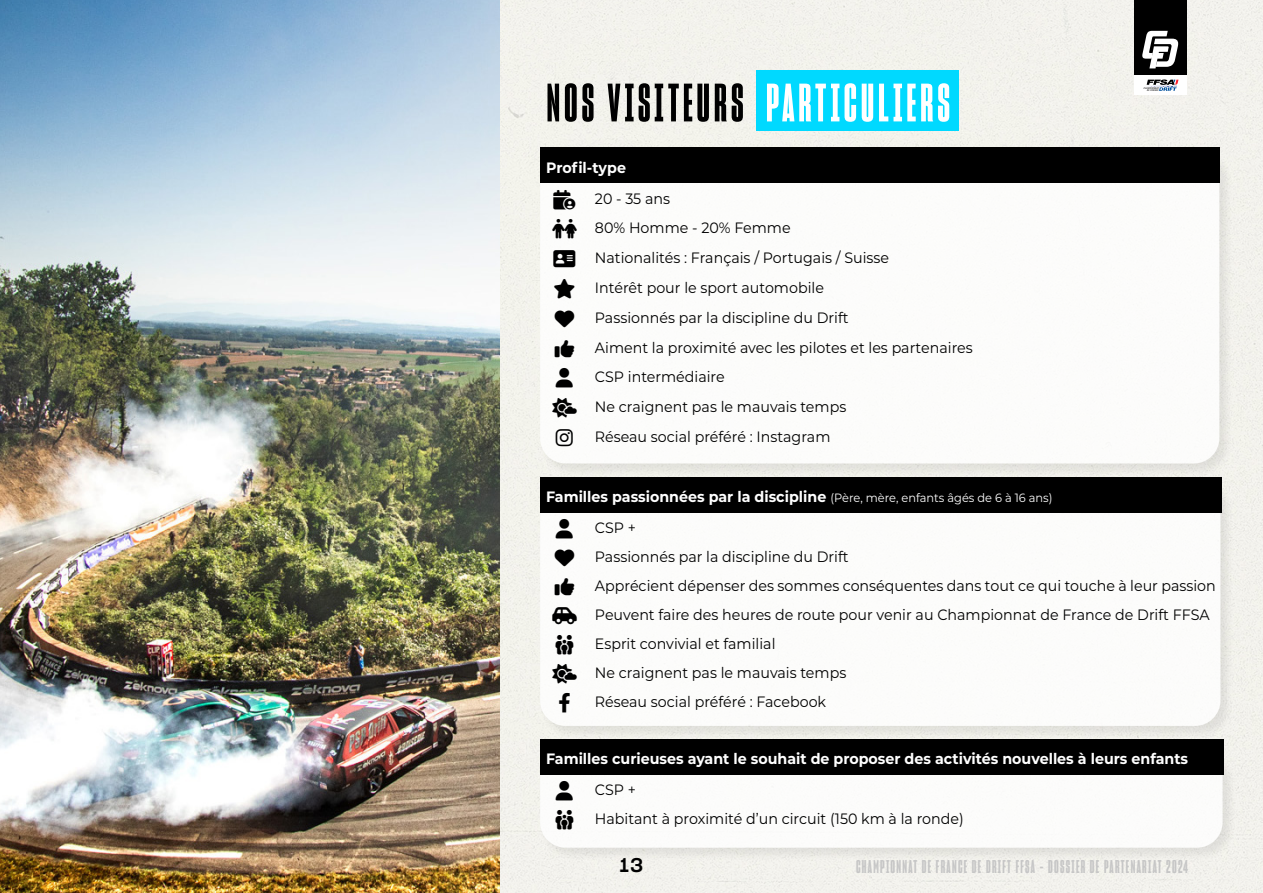
<style>
.page{position:relative;width:1263px;height:893px;background:#fff}
.page>*{position:absolute;margin:0;border:0;box-sizing:border-box;transform-origin:0 0}
.t1{font:52.5px "Sharp Grotesk Bold 10";letter-spacing:.075em;color:#000}
.t2{font:19.5px "Sharp Grotesk Medium 20";color:#000}
.t3{font:18px "Sharp Grotesk Bold 10";letter-spacing:.075em;color:#c6c6c6}
.t4{font:15px/29.8px "Montserrat";color:#000;scale:.95 1}
.t5{font:700 15px/31px "Montserrat";color:#fff;scale:.95 1}
.s1{color:#fff}
.s2{font-weight:400;font-size:12px}
.s3{font-weight:400;color:#000}
</style>
<div class="page">
<div style="left:500px;top:0;width:763px;height:893px;background:#f3f2ec"></div>
<div style="left:1134px;top:0;width:52px;height:75px;background:#000"></div>
<svg style="left:1142px;top:31px;width:36px;height:37px"></svg>
<div style="left:1134px;top:75px;width:52px;height:19px;background:#fff"></div>
<svg style="left:1143px;top:79px;width:35px;height:12px"></svg>
<div style="left:537px;top:146px;width:697px;height:332px;background:#eaeae4"></div>
<div style="left:540px;top:149px;width:679px;height:314px;background:#fff;border-radius:26px"></div>
<div style="left:540px;top:147px;width:679px;height:36px;background:#000"></div>
<div style="left:537px;top:476px;width:698px;height:264px;background:#eae9e3"></div>
<div style="left:540px;top:479px;width:680px;height:247px;background:#fff;border-radius:26px"></div>
<div style="left:540px;top:477px;width:682px;height:35px;background:#000"></div>
<div style="left:537px;top:746px;width:700px;height:116px;background:#eae9e4"></div>
<div style="left:540px;top:749px;width:682px;height:99px;background:#fff;border-radius:26px"></div>
<div style="left:540px;top:739px;width:683px;height:36px;background:#000"></div>
<img style="left:0;top:0;width:500px;height:893px">
<div style="left:756px;top:70px;width:202px;height:61px;background:#00d9ff"></div>
<h1 class="t1" style="left:546px;top:71px;width:405px">NOS VISITEURS <span class="s1">PARTICULIERS</span></h1>
<p class="t5" style="left:546px;top:151px;width:86px">Profil-type</p>
<p class="t4" style="left:595px;top:183px;width:399px">20 - 35 ans<br>80% Homme - 20% Femme<br>Nationalités : Français / Portugais / Suisse<br>Intérêt pour le sport automobile<br>Passionnés par la discipline du Drift<br>Aiment la proximité avec les pilotes et les partenaires<br>CSP intermédiaire<br>Ne craignent pas le mauvais temps<br>Réseau social préféré : Instagram</p>
<p class="t5" style="left:595px;top:480px;width:483px;text-indent:-49px">Familles passionnées par la discipline <span class="s2">(Père, mère, enfants âgés de 6 à 16 ans)<br></span><span class="s3">CSP +</span></p>
<p class="t4" style="left:595px;top:542px;width:655px;line-height:29.1px">Passionnés par la discipline du Drift<br>Apprécient dépenser des sommes conséquentes dans tout ce qui touche à leur passion Peuvent faire des heures de route pour venir au Championnat de France de Drift FFSA Esprit convivial et familial<br>Ne craignent pas le mauvais temps<br>Réseau social préféré : Facebook</p>
<p class="t5" style="left:546px;top:743px;width:677px">Familles curieuses ayant le souhait de proposer des activités nouvelles à leurs enfants</p>
<p class="t4" style="left:595px;top:775px;width:390px;line-height:29.1px">CSP +<br>Habitant à proximité d’un circuit (150 km à la ronde)</p>
<h2 class="t2" style="left:620px;top:848px;width:25px">13</h2>
<p class="t3" style="left:856px;top:856px;width:334px">CHAMPIONNAT DE FRANCE DE DRIFT FFSA - DOSSIER DE PARTENARIAT 2024</p>
</div>
